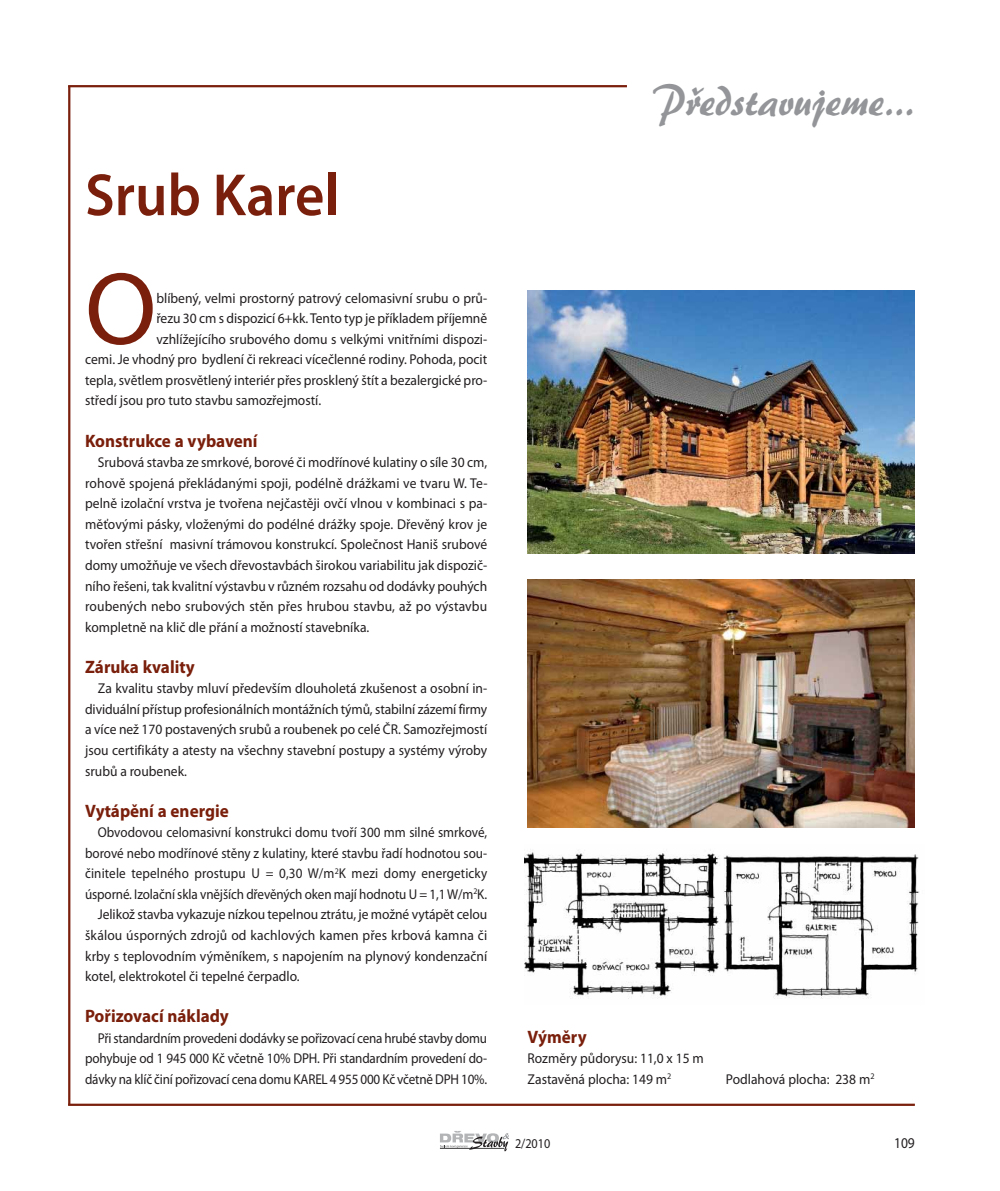
<style>
.page{position:relative;width:1000px;height:1191px;background:#fff}
.page>*{position:absolute;margin:0;border:0;box-sizing:border-box;transform-origin:0 0}
.t1{font:103.5px "Myriad Pro";color:#7a1f0b}
.t2{font:600 60px "Myriad Pro";color:#7a1f0b;scale:.95 1}
.t3{font:45px "Palette DCE";color:#939598;scale:.95 1}
.t4{font:700 18px "Myriad Pro";color:#7a1f0b;scale:.95 1}
.t5{font:15px "Myriad Pro";color:#231f20;scale:.9 1}
.t6{font:14.25px/20.5px "Myriad Pro";color:#231f20;text-align:justify;scale:.95 1}
.t7{font:14.25px/20.5px "Myriad Pro";color:#231f20;text-align:justify;scale:.92 1}
.t8{font:13.5px "Myriad Pro";color:#231f20;scale:.9 1}
</style>
<div class="page">
<svg style="left:440px;top:1131px;width:69px;height:20px"></svg>
<hr style="left:68px;top:86px;width:2px;height:1018px;background:#7a1f0b">
<hr style="left:68px;top:1103px;width:846px;height:3px;background:#7a1f0b">
<hr style="left:68px;top:85px;width:558px;height:2px;background:#7a1f0b">
<img style="left:524px;top:849px;width:196px;height:150px">
<img style="left:723px;top:854px;width:196px;height:145px">
<img style="left:527px;top:290px;width:387px;height:263px">
<img style="left:527px;top:580px;width:387px;height:247px">
<h2 class="t2" style="left:85px;top:159px;width:269px">Srub Karel</h2>
<h3 class="t3" style="left:653px;top:86px;width:277px">Představujeme…</h3>
<h1 class="t1" style="left:85px;top:270px;width:73px">O</h1>
<p class="t6" style="left:156px;top:289px;width:349px">blíbený, velmi prostorný patrový celomasivní srubu o prů-</p>
<p class="t6" style="left:156px;top:309px;width:349px">řezu 30 cm s dispozicí 6+kk. Tento typ je příkladem příjemně</p>
<p class="t6" style="left:156px;top:330px;width:349px">vzhlížejícího srubového domu s velkými vnitřními dispozi-</p>
<p class="t6" style="left:85px;top:350px;width:424px">cemi. Je vhodný pro bydlení či rekreaci vícečlenné rodiny. Pohoda, pocit</p>
<p class="t6" style="left:85px;top:371px;width:425px">tepla, světlem prosvětlený interiér přes prosklený štít a bezalergické pro-</p>
<p class="t6" style="left:85px;top:391px;width:250px">středí jsou pro tuto stavbu samozřejmostí.</p>
<p class="t4" style="left:85px;top:434px;width:183px">Konstrukce a vybavení</p>
<p class="t6" style="left:85px;top:453px;width:425px;text-indent:13px">Srubová stavba ze smrkové, borové či modřínové kulatiny o síle 30 cm, rohově spojená překládanými spoji, podélně drážkami ve tvaru W. Te&shy;pelně izolační vrstva je tvořena nejčastěji ovčí vlnou v kombinaci s pa&shy;měťovými pásky, vloženými do podélné drážky spoje. Dřevěný krov je tvořen střešní masivní trámovou konstrukcí. Společnost Haniš srubové domy umožňuje ve všech dřevostavbách širokou variabilitu jak dispozič&shy;ního řešeni, tak kvalitní výstavbu v různém rozsahu od dodávky pouhých roubených nebo srubových stěn přes hrubou stavbu, až po výstavbu kompletně na klič dle přání a možností stavebníka.</p>
<p class="t4" style="left:85px;top:660px;width:117px">Záruka kvality</p>
<p class="t6" style="left:85px;top:679px;width:424px;text-indent:13px">Za kvalitu stavby mluví především dlouholetá zkušenost a osobní in&shy;dividuální přístup profesionálních montážních týmů, stabilní zázemí firmy a více než 170 postavených srubů a roubenek po celé ČR. Samozřejmostí jsou certifikáty a atesty na všechny stavební postupy a systémy výroby srubů a roubenek.</p>
<p class="t4" style="left:85px;top:804px;width:153px">Vytápění a energie</p>
<p class="t7" style="left:98px;top:823px;width:424px">Obvodovou celomasivní konstrukci domu tvoří 300 mm silné smrkové,</p>
<p class="t7" style="left:85px;top:844px;width:438px">borové nebo modřínové stěny z kulatiny, které stavbu řadí hodnotou sou-</p>
<p class="t7" style="left:85px;top:864px;width:438px">činitele tepelného prostupu U = 0,30 W/m<sup>2</sup>K mezi domy energeticky</p>
<p class="t7" style="left:85px;top:885px;width:438px">úsporné. Izolační skla vnějších dřevěných oken mají hodnotu U = 1,1 W/m<sup>2</sup>K.</p>
<p class="t6" style="left:98px;top:905px;width:411px">Jelikož stavba vykazuje nízkou tepelnou ztrátu, je možné vytápět celou</p>
<p class="t6" style="left:85px;top:926px;width:424px">škálou úsporných zdrojů od kachlových kamen přes krbová kamna či</p>
<p class="t6" style="left:85px;top:946px;width:424px">krby s teplovodním výměníkem, s napojením na plynový kondenzační</p>
<p class="t6" style="left:85px;top:967px;width:227px">kotel, elektrokotel či tepelné čerpadlo.</p>
<p class="t4" style="left:85px;top:1009px;width:153px">Pořizovací náklady</p>
<p class="t7" style="left:85px;top:1029px;width:438px;text-indent:13px">Při standardním provedeni dodávky se pořizovací cena hrubé stavby domu pohybuje od 1 945 000 Kč včetně 10% DPH. Při standardním provedení do&shy;dávky na klíč činí pořizovací cena domu KAREL 4 955 000 Kč včetně DPH 10%.</p>
<p class="t4" style="left:527px;top:1030px;width:64px">Výměry</p>
<p class="t6" style="left:527px;top:1049px;width:187px">Rozměry půdorysu: 11,0 x 15 m<br>Zastavěná plocha: 149 m<sup>2</sup></p>
<p class="t6" style="left:725px;top:1070px;width:158px">Podlahová plocha: 238 m<sup>2</sup></p>
<p class="t8" style="left:515px;top:1138px;width:41px">2/2010</p>
<p class="t5" style="left:893px;top:1137px;width:25px">109</p>
</div>
